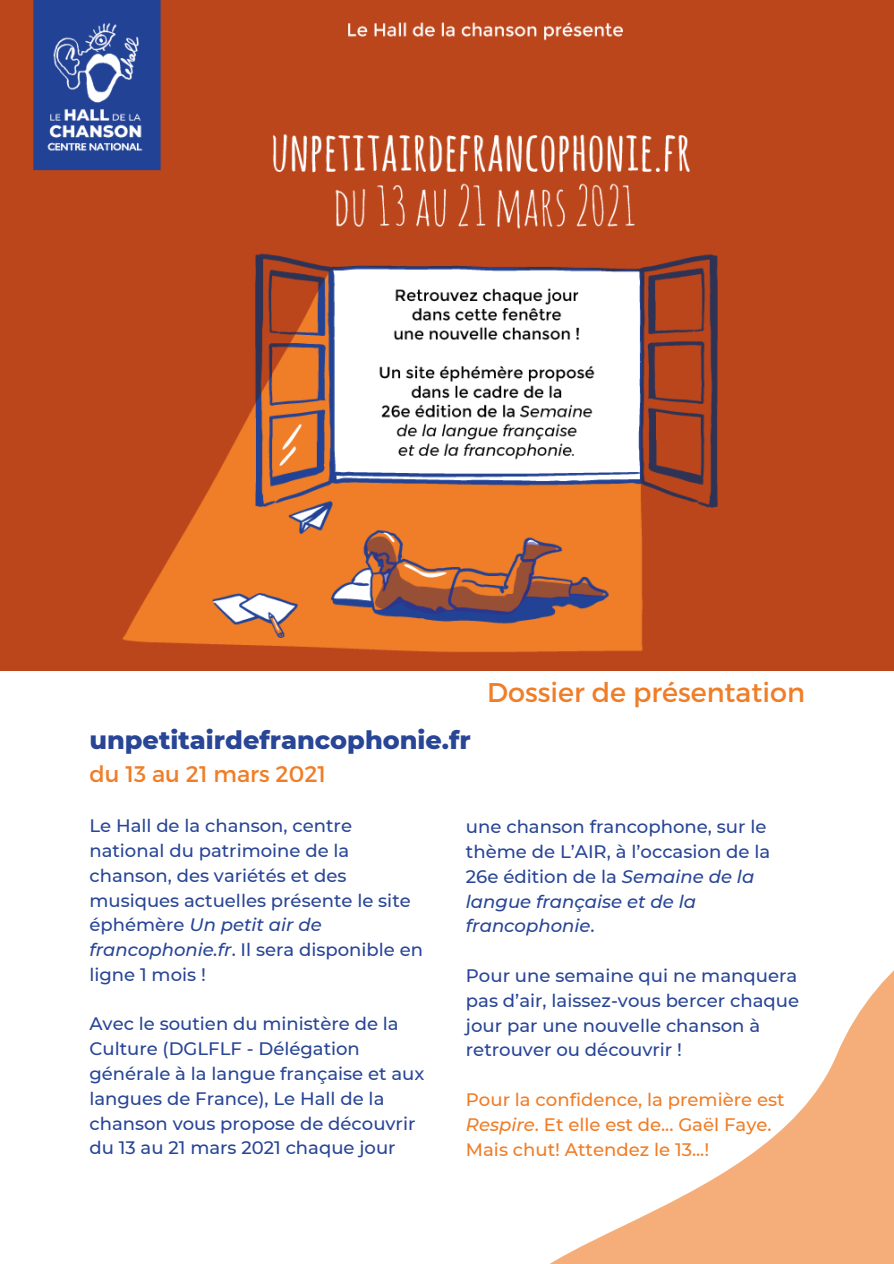
<style>
.page{position:relative;width:894px;height:1264px;background:#fff}
.page>*{position:absolute;margin:0;border:0;box-sizing:border-box;transform-origin:0 0}
.t1{font:27px "Montserrat";color:#f07d27}
.t2{font:800 25.5px "Montserrat";color:#284596}
.t3{font:22.5px "Montserrat";color:#f07d27}
.t4{font:500 18px/24.8px "Montserrat";color:#284596}
.t5{font:500 18px/24.8px "Montserrat";color:#f07d27}
.s1{font-style:italic}
</style>
<div class="page">
<img style="left:0;top:0;width:893px;height:670px">
<svg style="left:551px;top:971px;width:342px;height:292px"></svg>
<p class="t2" style="left:89px;top:724px;width:383px">unpetitairdefrancophonie.fr</p>
<p class="t3" style="left:89px;top:759px;width:238px">du 13 au 21 mars 2021</p>
<p class="t1" style="left:487px;top:674px;width:319px">Dossier de présentation</p>
<p class="t4" style="left:89px;top:813px;width:335px">Le Hall de la chanson, centre national du patrimoine de la chanson, des variétés et des musiques actuelles présente le site éphémère <span class="s1">Un petit air de francophonie.fr</span>. Il sera disponible en ligne 1 mois !</p>
<p class="t4" style="left:89px;top:1011px;width:336px">Avec le soutien du ministère de la<br>Culture (DGLFLF - Délégation générale à la langue française et aux langues de France), Le Hall de la chanson vous propose de découvrir du 13 au 21 mars 2021 chaque jour</p>
<p class="t4" style="left:466px;top:814px;width:306px">une chanson francophone, sur le thème de L’AIR, à l’occasion de la<br>26e édition de la <span class="s1">Semaine de la langue française et de la francophonie</span>.</p>
<p class="t4" style="left:466px;top:963px;width:334px">Pour une semaine qui ne manquera pas d’air, laissez-vous bercer chaque jour par une nouvelle chanson à retrouver ou découvrir !</p>
<p class="t5" style="left:466px;top:1087px;width:320px">Pour la confidence, la première est<br><span class="s1">Respire</span>. Et elle est de... Gaël Faye.<br>Mais chut! Attendez le 13...!</p>
</div>
